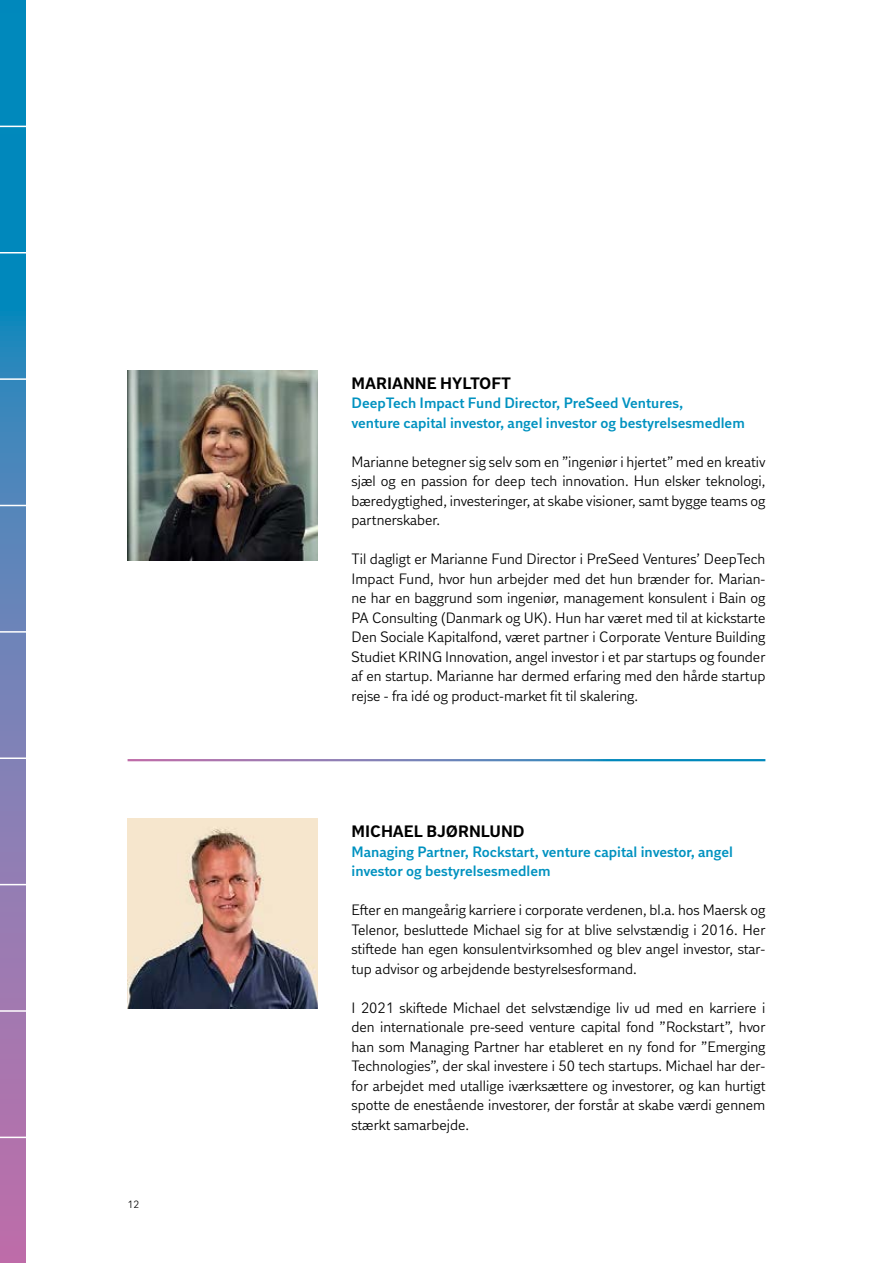
<style>
.page{position:relative;width:893px;height:1263px;background:#fff}
.page>*{position:absolute;margin:0;border:0;box-sizing:border-box;transform-origin:0 0}
.t1{font:700 16.5px "DI Sans";color:#000}
.t2{font:15px/19.5px "DI Sans";color:#000;text-align:justify}
.t3{font:600 15px/19.5px "DI Sans";color:#0092c0}
.t4{font:10.5px "DI Sans";color:#000}
</style>
<div class="page">
<svg style="left:0;top:0;width:26px;height:1263px;background:#5e80b6"></svg>
<img style="left:128px;top:818px;width:189px;height:190px">
<img style="left:128px;top:371px;width:189px;height:190px">
<hr style="left:0;top:126px;width:34px;height:1px;background:#fff">
<hr style="left:0;top:252px;width:34px;height:1px;background:#fff">
<hr style="left:0;top:378px;width:34px;height:2px;background:#fff">
<hr style="left:0;top:505px;width:34px;height:1px;background:#fff">
<hr style="left:0;top:631px;width:34px;height:2px;background:#fff">
<hr style="left:0;top:757px;width:34px;height:2px;background:#fff">
<hr style="left:0;top:884px;width:34px;height:1px;background:#fff">
<hr style="left:0;top:1010px;width:34px;height:2px;background:#fff">
<hr style="left:0;top:1136px;width:34px;height:2px;background:#fff">
<p class="t4" style="left:128px;top:1197px;width:13px">12</p>
<p class="t1" style="left:351px;top:372px;width:161px">MARIANNE HYLTOFT</p>
<p class="t3" style="left:351px;top:393px;width:395px">DeepTech Impact Fund Director, PreSeed Ventures,<br>venture capital investor, angel investor og bestyrelsesmedlem</p>
<p class="t2" style="left:351px;top:452px;width:415px">Marianne betegner sig selv som en ”ingeniør i hjertet” med en kreativ sjæl og en passion for deep tech innovation. Hun elsker teknologi, bæredygtighed, investeringer, at skabe visioner, samt bygge teams og partnerskaber.</p>
<p class="t2" style="left:351px;top:549px;width:415px">Til dagligt er Marianne Fund Director i PreSeed Ventures’ DeepTech Impact Fund, hvor hun arbejder med det hun brænder for. Marian&shy;ne har en baggrund som ingeniør, management konsulent i Bain og PA Consulting (Danmark og UK). Hun har været med til at kickstarte Den Sociale Kapitalfond, været partner i Corporate Venture Building Studiet KRING Innovation, angel investor i et par startups og founder af en startup. Marianne har dermed erfaring med den hårde startup rejse - fra idé og product-market fit til skalering.</p>
<p class="t1" style="left:351px;top:821px;width:175px">MICHAEL BJØRNLUND</p>
<p class="t3" style="left:351px;top:842px;width:383px">Managing Partner, Rockstart, venture capital investor, angel investor og bestyrelsesmedlem</p>
<p class="t2" style="left:351px;top:900px;width:415px">Efter en mangeårig karriere i corporate verdenen, bl.a. hos Maersk og Telenor, besluttede Michael sig for at blive selvstændig i 2016. Her stiftede han egen konsulentvirksomhed og blev angel investor, star&shy;tup advisor og arbejdende bestyrelsesformand.</p>
<p class="t2" style="left:351px;top:998px;width:415px">I 2021 skiftede Michael det selvstændige liv ud med en karriere i den internationale pre-seed venture capital fond ”Rockstart”, hvor han som Managing Partner har etableret en ny fond for ”Emerging Technologies”, der skal investere i 50 tech startups. Michael har der&shy;for arbejdet med utallige iværksættere og investorer, og kan hurtigt spotte de enestående investorer, der forstår at skabe værdi gennem stærkt samarbejde.</p>
</div>
